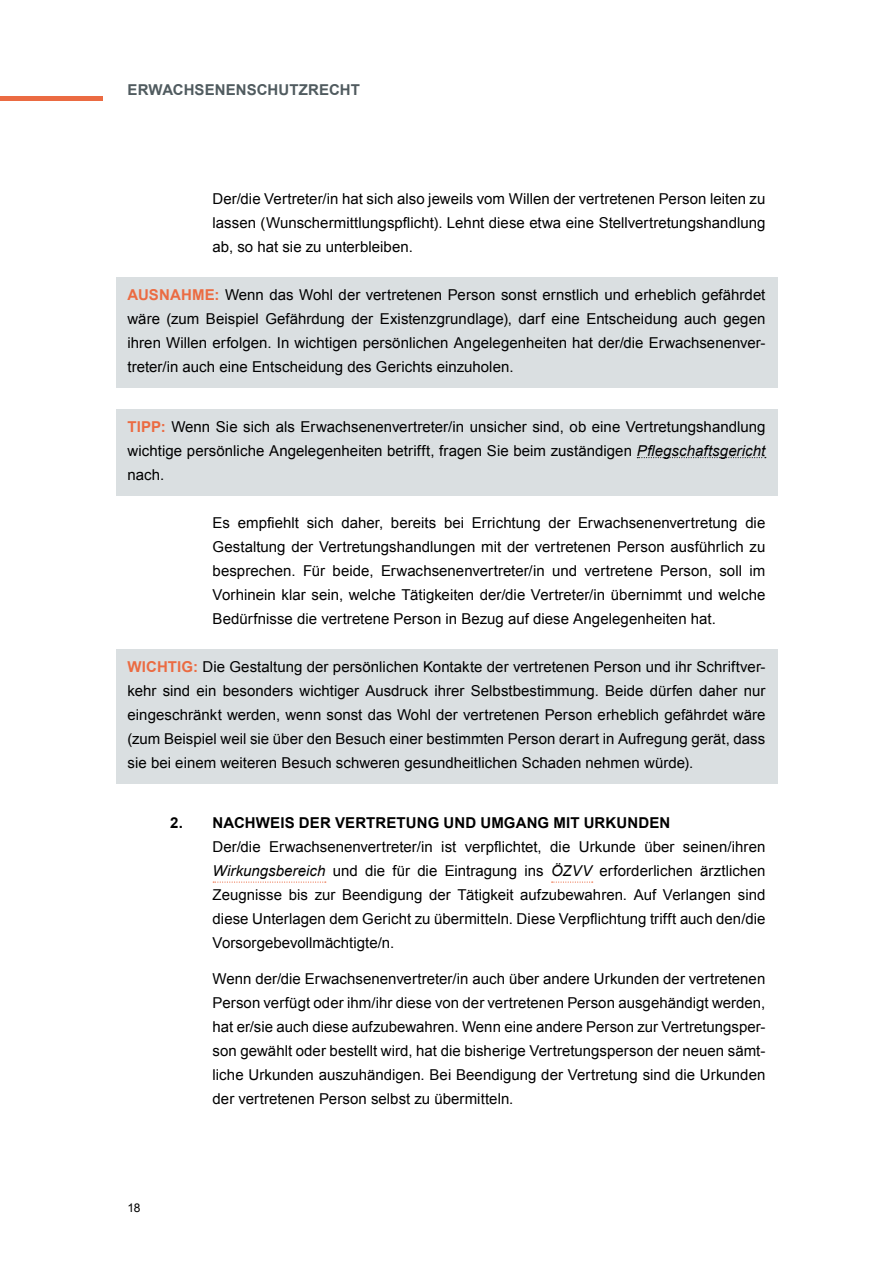
<style>
.page{position:relative;width:893px;height:1263px;background:#fff}
.page>*{position:absolute;margin:0;border:0;box-sizing:border-box;transform-origin:0 0}
.t1{font:15px/24px "Arial";letter-spacing:.005em;color:#000;text-align:justify}
.t2{font:700 15px "Arial";letter-spacing:.01em;color:#000}
.t3{font:700 15px "Arial";letter-spacing:.005em;color:#505b5f}
.t4{font:12px "Arial";color:#000}
.s1{font-weight:700;color:#eb6b42}
.s2{font-style:italic}
</style>
<div class="page">
<hr style="left:0;top:96px;width:102px;height:4px;background:#eb6b42">
<div style="left:116px;top:277px;width:661px;height:110px;background:#dadfe1"></div>
<div style="left:116px;top:409px;width:661px;height:86px;background:#dadfe1"></div>
<svg style="left:637px;top:457px;width:129px;height:1px"></svg>
<div style="left:116px;top:649px;width:661px;height:134px;background:#dadfe1"></div>
<svg style="left:213px;top:881px;width:113px;height:2px"></svg>
<svg style="left:552px;top:881px;width:41px;height:2px"></svg>
<p class="t3" style="left:128px;top:80px;width:234px">ERWACHSENENSCHUTZRECHT</p>
<p class="t1" style="left:213px;top:187px;width:554px">Der/die Vertreter/in hat sich also jeweils vom Willen der vertretenen Person leiten zu lassen (Wunschermittlungspflicht). Lehnt diese etwa eine Stellvertretungshandlung ab, so hat sie zu unterbleiben.</p>
<p class="t1" style="left:128px;top:283px;width:639px"><span class="s1">AUSNAHME:</span> Wenn das Wohl der vertretenen Person sonst ernstlich und erheblich gefährdet wäre (zum Beispiel Gefährdung der Existenzgrundlage), darf eine Entscheidung auch gegen ihren Willen erfolgen. In wichtigen persönlichen Angelegenheiten hat der/die Erwachsenenver&shy;treter/in auch eine Entscheidung des Gerichts einzuholen.</p>
<p class="t1" style="left:128px;top:415px;width:639px"><span class="s1">TIPP:</span> Wenn Sie sich als Erwachsenenvertreter/in unsicher sind, ob eine Vertretungshandlung wichtige persönliche Angelegenheiten betrifft, fragen Sie beim zuständigen <span class="s2">Pflegschaftsgericht </span>nach.</p>
<p class="t1" style="left:213px;top:511px;width:554px">Es empfiehlt sich daher, bereits bei Errichtung der Erwachsenenvertretung die Gestaltung der Vertretungshandlungen mit der vertretenen Person ausführlich zu besprechen. Für beide, Erwachsenenvertreter/in und vertretene Person, soll im Vorhinein klar sein, welche Tätigkeiten der/die Vertreter/in übernimmt und welche Bedürfnisse die vertretene Person in Bezug auf diese Angelegenheiten hat.</p>
<p class="t1" style="left:128px;top:655px;width:639px"><span class="s1">WICHTIG:</span> Die Gestaltung der persönlichen Kontakte der vertretenen Person und ihr Schriftver&shy;kehr sind ein besonders wichtiger Ausdruck ihrer Selbstbestimmung. Beide dürfen daher nur eingeschränkt werden, wenn sonst das Wohl der vertretenen Person erheblich gefährdet wäre (zum Beispiel weil sie über den Besuch einer bestimmten Person derart in Aufregung gerät, dass sie bei einem weiteren Besuch schweren gesundheitlichen Schaden nehmen würde).</p>
<p class="t2" style="left:170px;top:813px;width:197px">2. NACHWEIS DER VERTR</p>
<p class="t2" style="left:386px;top:813px;width:285px">ETUNG UND UMGANG MIT URKUNDEN</p>
<p class="t1" style="left:213px;top:835px;width:554px">Der/die Erwachsenenvertreter/in ist verpflichtet, die Urkunde über seinen/ihren <span class="s2">Wirkungsbereich</span> und die für die Eintragung ins <span class="s2">ÖZVV</span> erforderlichen ärztlichen Zeugnisse bis zur Beendigung der Tätigkeit aufzubewahren. Auf Verlangen sind diese Unterlagen dem Gericht zu übermitteln. Diese Verpflichtung trifft auch den/die Vorsorgebevollmächtigte/n.</p>
<p class="t1" style="left:213px;top:967px;width:554px">Wenn der/die Erwachsenenvertreter/in auch über andere Urkunden der vertretenen Person verfügt oder ihm/ihr diese von der vertretenen Person ausgehändigt werden, hat er/sie auch diese aufzubewahren. Wenn eine andere Person zur Vertretungsper&shy;son gewählt oder bestellt wird, hat die bisherige Vertretungsperson der neuen sämt&shy;liche Urkunden auszuhändigen. Bei Beendigung der Vertretung sind die Urkunden der vertretenen Person selbst zu übermitteln.</p>
<p class="t4" style="left:128px;top:1200px;width:15px">18</p>
</div>
